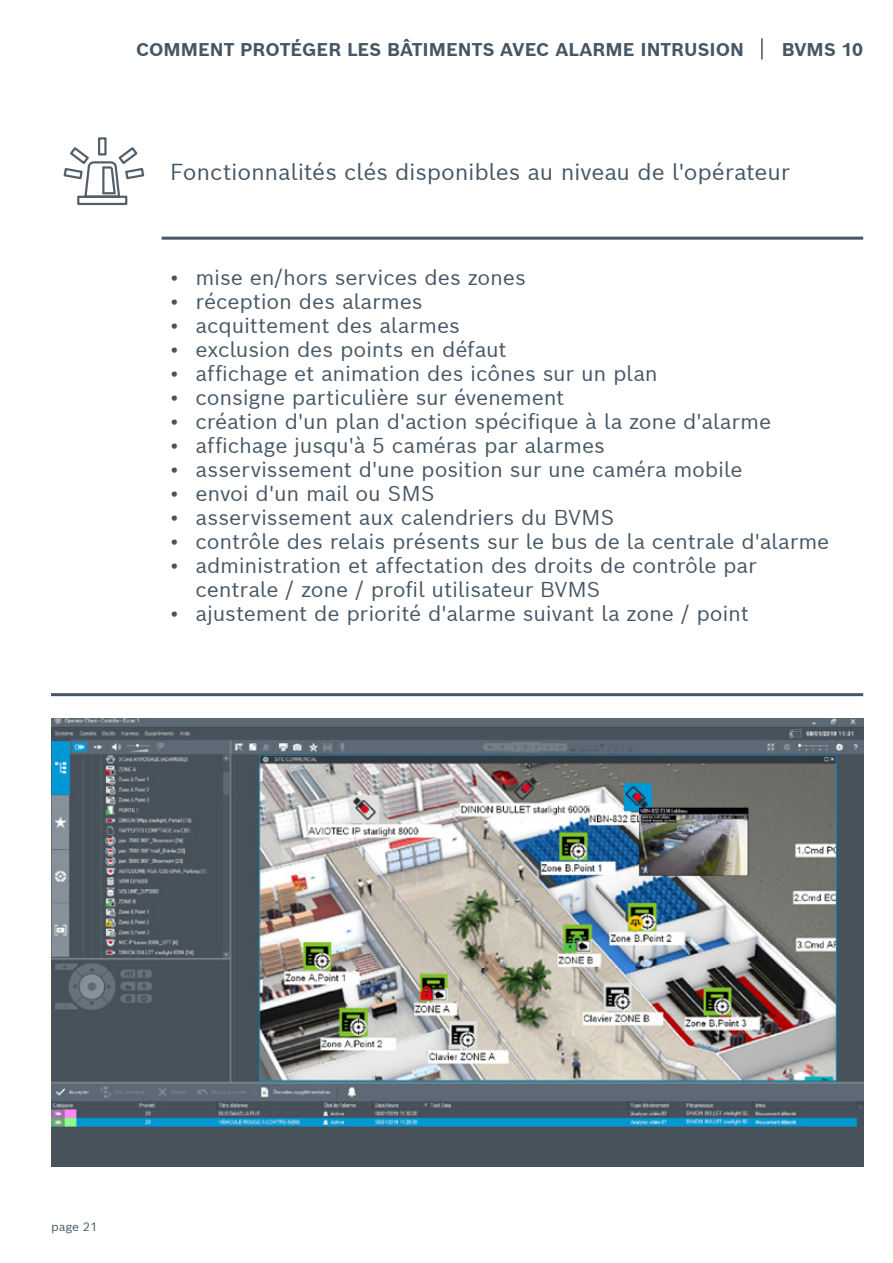
<style>
.page{position:relative;width:893px;height:1263px;background:#fff}
.page>*{position:absolute;margin:0;border:0;box-sizing:border-box;transform-origin:0 0}
.Bosch_8_pt_Bold_Cent{font:22.5px "Bosch Sans";letter-spacing:-.01em;color:#465664}
.t1{font:21px/24px "Bosch Sans";letter-spacing:-.01em;color:#465664}
.t2{font:700 18px "Bosch Sans";color:#465664}
.t3{font:12px "Bosch Sans";color:#465664}
</style>
<div class="page">
<hr style="left:761px;top:38px;width:2px;height:22px;background:#465664">
<hr style="left:162px;top:237px;width:701px;height:3px;background:#465664">
<svg style="left:63px;top:137px;width:82px;height:69px"></svg>
<hr style="left:51px;top:693px;width:812px;height:3px;background:#465664">
<img style="left:51px;top:719px;width:812px;height:447px">
<p class="t2" style="left:136px;top:38px;width:609px">COMMENT PROTÉGER LES BÂTIMENTS AVEC ALARME INTRUSION</p>
<p class="t2" style="left:782px;top:38px;width:83px">BVMS 10</p>
<p class="Bosch_8_pt_Bold_Cent" style="left:170px;top:157px;width:621px">Fonctionnalités clés disponibles au niveau de l'opérateur</p>
<p class="t1" style="left:170px;top:264px;width:357px">• mise en/hors services des zones</p>
<p class="t1" style="left:170px;top:288px;width:254px">• réception des alarmes</p>
<p class="t1" style="left:170px;top:312px;width:292px">• acquittement des alarmes</p>
<p class="t1" style="left:170px;top:336px;width:338px">• exclusion des points en défaut</p>
<p class="t1" style="left:170px;top:360px;width:489px">• affichage et animation des icônes sur un plan</p>
<p class="t1" style="left:170px;top:384px;width:396px">• consigne particulière sur évenement</p>
<p class="t1" style="left:170px;top:408px;width:602px">• création d'un plan d'action spécifique à la zone d'alarme</p>
<p class="t1" style="left:170px;top:432px;width:436px">• affichage jusqu'à 5 caméras par alarmes</p>
<p class="t1" style="left:170px;top:456px;width:574px">• asservissement d'une position sur une caméra mobile</p>
<p class="t1" style="left:170px;top:480px;width:266px">• envoi d'un mail ou SMS</p>
<p class="t1" style="left:170px;top:504px;width:446px">• asservissement aux calendriers du BVMS</p>
<p class="t1" style="left:170px;top:528px;width:661px">• contrôle des relais présents sur le bus de la centrale d'alarme</p>
<p class="t1" style="left:196px;top:552px;width:563px;text-indent:-26px">• administration et affectation des droits de contrôle par centrale / zone / profil utilisateur BVMS</p>
<p class="t1" style="left:170px;top:600px;width:580px">• ajustement de priorité d'alarme suivant la zone / point</p>
<p class="t3" style="left:51px;top:1218px;width:48px">page 21</p>
</div>
